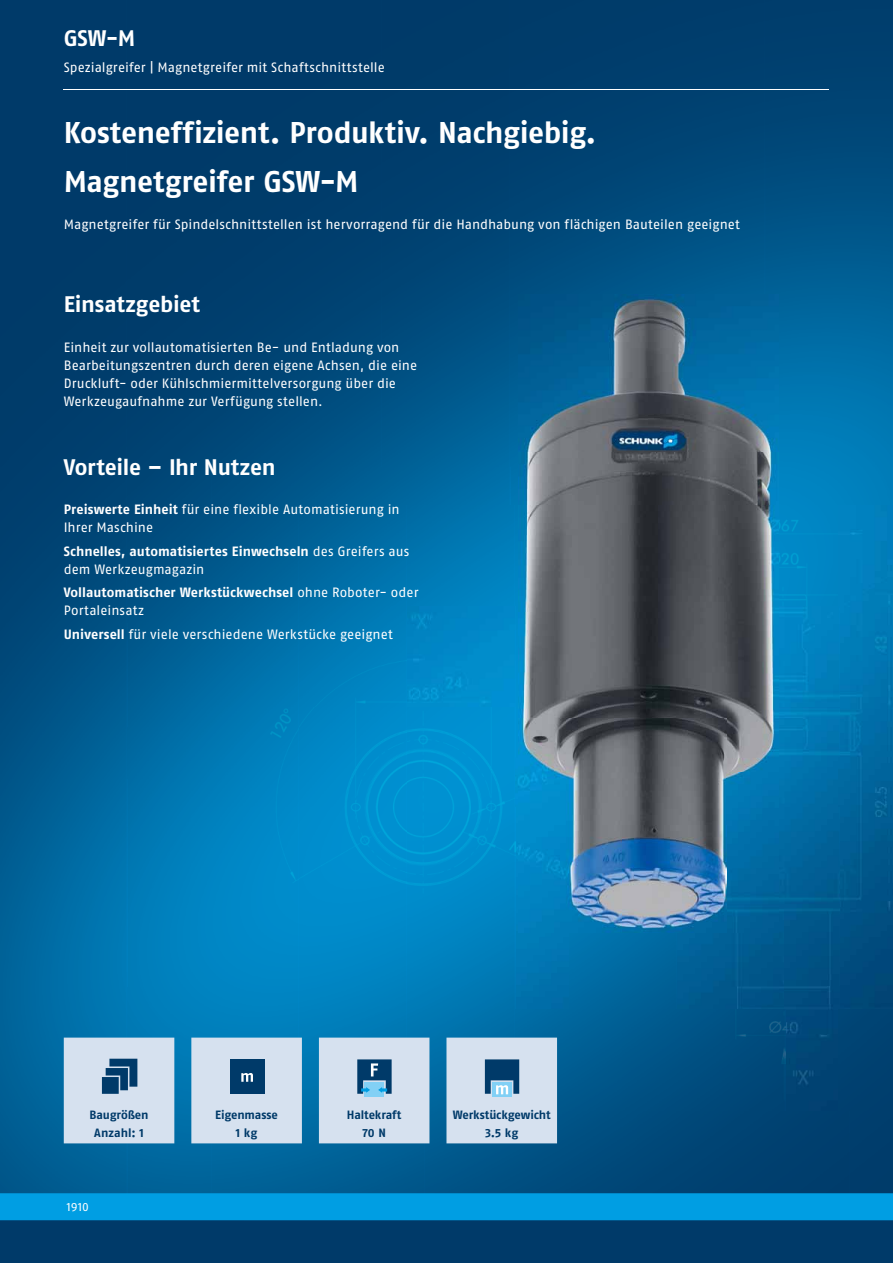
<style>
.page{position:relative;width:893px;height:1263px;background:#fff}
.page>*{position:absolute;margin:0;border:0;box-sizing:border-box;transform-origin:0 0}
.t1{font:700 30px/49.3px "SCHUNK Fago Pro";letter-spacing:-.015em;color:#fff}
.t2{font:700 22.5px "SCHUNK Fago Pro";letter-spacing:-.01em;color:#fff}
.t3{font:13.5px/18px "SCHUNK Fago Pro";color:#fff}
.t4{font:700 13.5px/18px "SCHUNK Fago Pro";letter-spacing:.005em;color:#fff}
.t5{font:700 12px/18px "SCHUNK Fago Pro";letter-spacing:-.005em;color:#003a69;text-align:center}
.t6{font:12px "SCHUNK Fago Pro";color:#fff}
.s1{font-weight:700}
.s2{font-weight:400}
</style>
<div class="page">
<img style="left:0;top:0;width:893px;height:155px">
<img style="left:0;top:155px;width:638px;height:156px">
<img style="left:638px;top:155px;width:127px;height:139px">
<img style="left:765px;top:155px;width:128px;height:156px">
<img style="left:0;top:311px;width:510px;height:156px">
<img style="left:510px;top:311px;width:8px;height:195px">
<img style="left:778px;top:311px;width:115px;height:195px">
<img style="left:0;top:467px;width:127px;height:726px">
<img style="left:127px;top:467px;width:85px;height:260px">
<img style="left:212px;top:467px;width:298px;height:39px">
<img style="left:127px;top:727px;width:64px;height:260px">
<img style="left:127px;top:987px;width:85px;height:206px">
<img style="left:212px;top:1110px;width:681px;height:83px">
<div style="left:0;top:1202px;width:893px;height:61px;background:#003a69"></div>
<div style="left:0;top:1193px;width:893px;height:27px;background:#009ee3"></div>
<img style="left:191px;top:506px;width:324px;height:503px">
<img style="left:515px;top:506px;width:3px;height:251px">
<img style="left:778px;top:506px;width:61px;height:402px">
<img style="left:839px;top:506px;width:54px;height:604px">
<img style="left:515px;top:757px;width:54px;height:252px">
<img style="left:569px;top:932px;width:108px;height:77px">
<img style="left:677px;top:908px;width:108px;height:101px">
<img style="left:785px;top:908px;width:54px;height:202px">
<img style="left:191px;top:1009px;width:594px;height:101px">
<hr style="left:64px;top:89px;width:765px;height:1px;background:#fff">
<img style="left:518px;top:294px;width:260px;height:638px">
<svg style="left:64px;top:1037px;width:493px;height:106px;background:#bcd3e6"></svg>
<svg style="left:102px;top:1059px;width:35px;height:35px"></svg>
<div style="left:230px;top:1059px;width:34px;height:35px;background:#003a69"></div>
<svg style="left:241px;top:1073px;width:12px;height:9px"></svg>
<div style="left:365px;top:1082px;width:19px;height:15px;background:#82d0f5"></div>
<svg style="left:357px;top:1059px;width:35px;height:35px"></svg>
<svg style="left:492px;top:1094px;width:20px;height:3px"></svg>
<svg style="left:485px;top:1059px;width:34px;height:35px"></svg>
<h2 class="t2" style="left:64px;top:24px;width:73px">GSW-M</h2>
<p class="t3" style="left:64px;top:59px;width:322px">Spezialgreifer | Magnetgreifer mit Schaftschnittstelle</p>
<h1 class="t1" style="left:64px;top:108px;width:534px">Kosteneffizient. Produktiv. Nachgiebig.<br>Magnetgreifer GSW-M</h1>
<p class="t3" style="left:64px;top:215px;width:678px">Magnetgreifer für Spindelschnittstellen ist hervorragend für die Handhabung von flächigen Bauteilen geeignet</p>
<h2 class="t2" style="left:64px;top:291px;width:138px">Einsatzgebiet</h2>
<p class="t3" style="left:64px;top:338px;width:355px">Einheit zur vollautomatisierten Be- und Entladung von Bearbeitungszentren durch deren eigene Achsen, die eine Druckluft- oder Kühlschmiermittelversorgung über die Werkzeugaufnahme zur Verfügung stellen.</p>
<h2 class="t2" style="left:64px;top:454px;width:213px">Vorteile – Ihr Nutzen</h2>
<p class="t3" style="left:64px;top:501px;width:337px"><span class="s1">Preiswerte Einheit</span> für eine flexible Automatisierung in<br>Ihrer Maschine</p>
<p class="t4" style="left:64px;top:542px;width:347px">Schnelles, automatisiertes Einwechseln <span class="s2">des Greifers aus dem Werkzeugmagazin</span></p>
<p class="t4" style="left:64px;top:584px;width:356px">Vollautomatischer Werkstückwechsel <span class="s2">ohne Roboter- oder<br>Portaleinsatz</span></p>
<p class="t3" style="left:64px;top:625px;width:331px"><span class="s1">Universell</span> für viele verschiedene Werkstücke geeignet</p>
<p class="t5" style="left:90px;top:1106px;width:61px">Baugrößen<br>Anzahl: 1</p>
<p class="t5" style="left:215px;top:1106px;width:64px">Eigenmasse<br>1 kg</p>
<p class="t5" style="left:347px;top:1106px;width:56px">Haltekraft<br>70 N</p>
<p class="t5" style="left:453px;top:1106px;width:100px">Werkstückgewicht<br>3.5 kg</p>
<p class="t6" style="left:67px;top:1199px;width:23px">1910</p>
</div>
